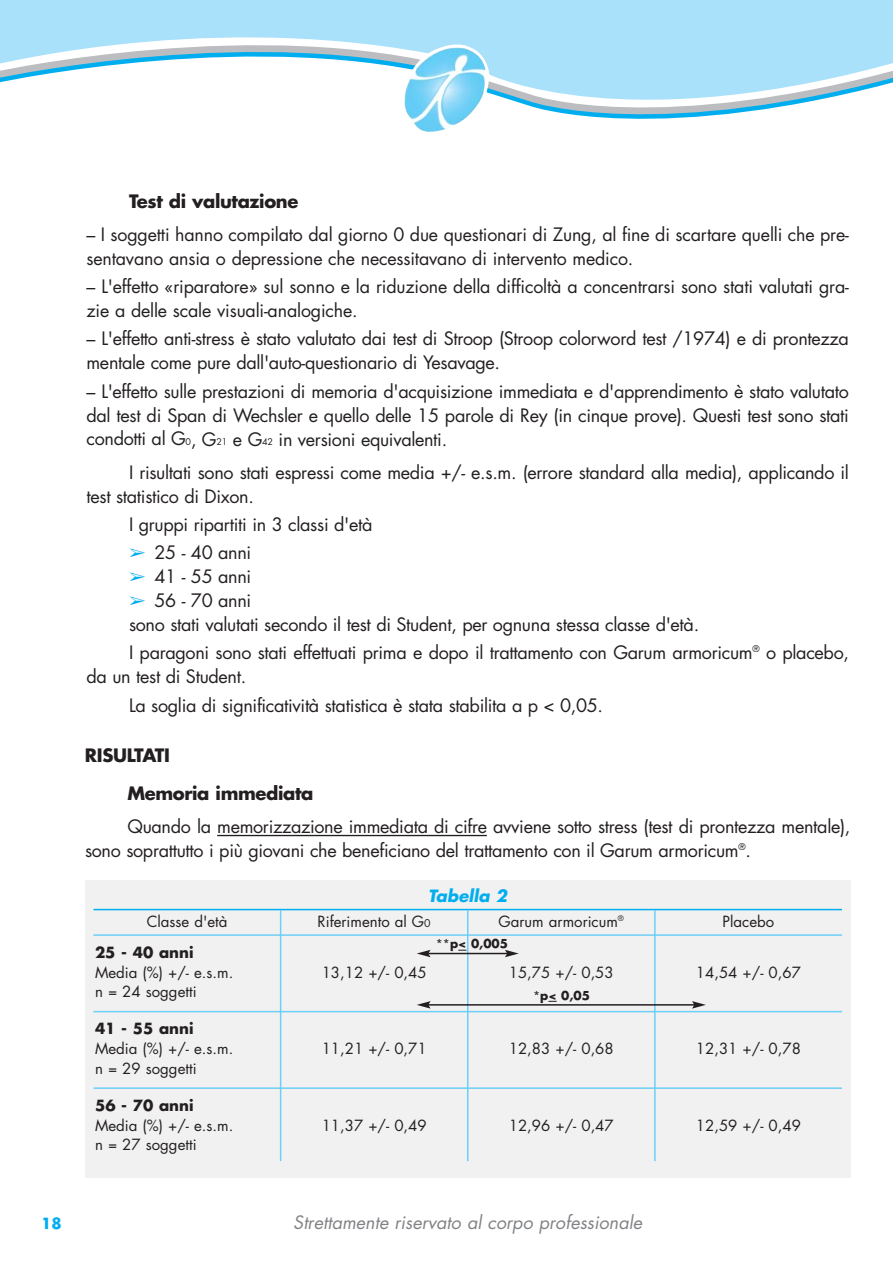
<style>
.page{position:relative;width:893px;height:1263px;background:#fff}
.page>*{position:absolute;margin:0;border:0;box-sizing:border-box;transform-origin:0 0}
.t1{font:18px/24px "Futura";letter-spacing:-.02em;color:#231f20}
.t2{font:700 18px/38px "Futura";letter-spacing:-.02em;color:#231f20}
.t3{font:italic 18px "Futura";color:#808285}
.t4{font:italic 700 16.5px "Futura";color:#00aeef}
.t5{font:15px/19.6px "Futura";color:#231f20}
.t6{font:700 15px "Futura";color:#231f20}
.t7{font:700 15px "Futura";color:#00aeef}
.t8{font:700 12px "Futura";color:#231f20}
.s1{font-size:9px}
.s2{color:#00aeef}
.s3{font-size:10.5px}
.s4{font-weight:400}
</style>
<div class="page">
<div style="left:0;top:0;width:893px;height:23px;background:#aae1fa"></div>
<svg style="left:0;top:23px;width:893px;height:96px"></svg>
<svg style="left:403px;top:38px;width:87px;height:79px"></svg>
<img style="left:404px;top:47px;width:82px;height:85px">
<div style="left:85px;top:880px;width:765px;height:297px;background:#f1f1f2"></div>
<hr style="left:93px;top:909px;width:749px;height:1px;background:#00aeef">
<hr style="left:280px;top:910px;width:1px;height:251px;background:#6dcff6">
<hr style="left:467px;top:910px;width:1px;height:251px;background:#6dcff6">
<hr style="left:654px;top:910px;width:1px;height:251px;background:#6dcff6">
<hr style="left:93px;top:1011px;width:749px;height:1px;background:#6dcff6">
<hr style="left:93px;top:1087px;width:749px;height:2px;background:#6dcff6">
<hr style="left:428px;top:953px;width:79px;height:1px;background:#231f20">
<svg style="left:417px;top:950px;width:14px;height:7px"></svg>
<svg style="left:505px;top:950px;width:14px;height:7px"></svg>
<hr style="left:93px;top:934px;width:749px;height:2px;background:#6dcff6">
<hr style="left:428px;top:1004px;width:267px;height:2px;background:#231f20">
<svg style="left:417px;top:1001px;width:14px;height:8px"></svg>
<svg style="left:692px;top:1001px;width:14px;height:8px"></svg>
<hr style="left:217px;top:835px;width:270px;height:1px;background:#231f20">
<p class="t2" style="left:129px;top:184px;width:171px">Test di valutazione</p>
<p class="t1" style="left:86px;top:224px;width:764px">– I soggetti hanno compilato dal giorno 0 due questionari di Zung, al fine di scartare quelli che pre&shy;sentavano ansia o depressione che necessitavano di intervento medico.</p>
<p class="t1" style="left:86px;top:276px;width:764px">– L'effetto «riparatore» sul sonno e la riduzione della difficoltà a concentrarsi sono stati valutati gra&shy;zie a delle scale visuali-analogiche.</p>
<p class="t1" style="left:86px;top:328px;width:764px">– L'effetto anti-stress è stato valutato dai test di Stroop (Stroop colorword test /1974) e di prontezza mentale come pure dall'auto-questionario di Yesavage.</p>
<p class="t1" style="left:86px;top:380px;width:764px;text-align:justify">– L'effetto sulle prestazioni di memoria d'acquisizione immediata e d'apprendimento è stato valutato dal test di Span di Wechsler e quello delle 15 parole di Rey (in cinque prove). Questi test sono stati condotti al G<span class="s1">0</span>, G<span class="s1">21</span> e G<span class="s1">42</span> in versioni equivalenti.</p>
<p class="t1" style="left:86px;top:461px;width:764px;text-indent:43px">I risultati sono stati espressi come media +/- e.s.m. (errore standard alla media), applicando il test statistico di Dixon.</p>
<p class="t1" style="left:129px;top:514px;width:245px">I gruppi ripartiti in 3 classi d'età</p>
<p class="t1" style="left:129px;top:542px;width:124px"><span class="s2">➢</span> 25 - 40 anni</p>
<p class="t1" style="left:129px;top:566px;width:124px"><span class="s2">➢</span> 41 - 55 anni</p>
<p class="t1" style="left:129px;top:590px;width:572px"><span class="s2">➢</span> 56 - 70 anni<br>sono stati valutati secondo il test di Student, per ognuna stessa classe d'età.</p>
<p class="t1" style="left:86px;top:642px;width:764px;text-indent:43px">I paragoni sono stati effettuati prima e dopo il trattamento con Garum armoricum<sup>®</sup> o placebo, da un test di Student.</p>
<p class="t1" style="left:129px;top:694px;width:476px">La soglia di significatività statistica è stata stabilita a p &lt; 0,05.</p>
<p class="t2" style="left:127px;top:738px;width:187px;text-indent:-43px">RISULTATI<br>Memoria immediata</p>
<p class="t1" style="left:85px;top:816px;width:767px;text-indent:43px">Quando la memorizzazione immediata di cifre avviene sotto stress (test di prontezza mentale), sono soprattutto i più giovani che beneficiano del trattamento con il Garum armoricum<sup>®</sup>.</p>
<p class="t4" style="left:428px;top:888px;width:83px">Tabella 2</p>
<p class="t5" style="left:147px;top:913px;width:82px">Classe d'età</p>
<p class="t5" style="left:318px;top:913px;width:115px">Riferimento al G<span class="s3">0</span></p>
<p class="t5" style="left:499px;top:913px;width:127px">Garum armoricum<sup>®</sup></p>
<p class="t5" style="left:722px;top:913px;width:53px">Placebo</p>
<p class="t6" style="left:95px;top:945px;width:100px">25 - 40 anni</p>
<p class="t5" style="left:95px;top:964px;width:140px">Media (%) +/- e.s.m. n = 24 soggetti</p>
<p class="t5" style="left:322px;top:964px;width:106px">13,12 +/- 0,45</p>
<p class="t5" style="left:509px;top:964px;width:106px">15,75 +/- 0,53</p>
<p class="t5" style="left:696px;top:964px;width:106px">14,54 +/- 0,67</p>
<p class="t6" style="left:95px;top:1022px;width:100px">41 - 55 anni</p>
<p class="t5" style="left:95px;top:1040px;width:140px">Media (%) +/- e.s.m. n = 29 soggetti</p>
<p class="t5" style="left:322px;top:1040px;width:106px">11,21 +/- 0,71</p>
<p class="t5" style="left:509px;top:1040px;width:106px">12,83 +/- 0,68</p>
<p class="t5" style="left:696px;top:1040px;width:106px">12,31 +/- 0,78</p>
<p class="t6" style="left:95px;top:1099px;width:100px">56 - 70 anni</p>
<p class="t5" style="left:95px;top:1117px;width:140px">Media (%) +/- e.s.m. n = 27 soggetti</p>
<p class="t5" style="left:322px;top:1117px;width:106px">11,37 +/- 0,49</p>
<p class="t5" style="left:509px;top:1117px;width:106px">12,96 +/- 0,47</p>
<p class="t5" style="left:696px;top:1117px;width:106px">12,59 +/- 0,49</p>
<p class="t8" style="left:436px;top:938px;width:74px"><span class="s4">**</span>p&lt; 0,005</p>
<p class="t8" style="left:533px;top:990px;width:58px"><span class="s4">*</span>p&lt; 0,05</p>
<p class="t7" style="left:41px;top:1216px;width:22px">18</p>
<p class="t3" style="left:293px;top:1214px;width:354px">Strettamente riservato al corpo professionale</p>
</div>
